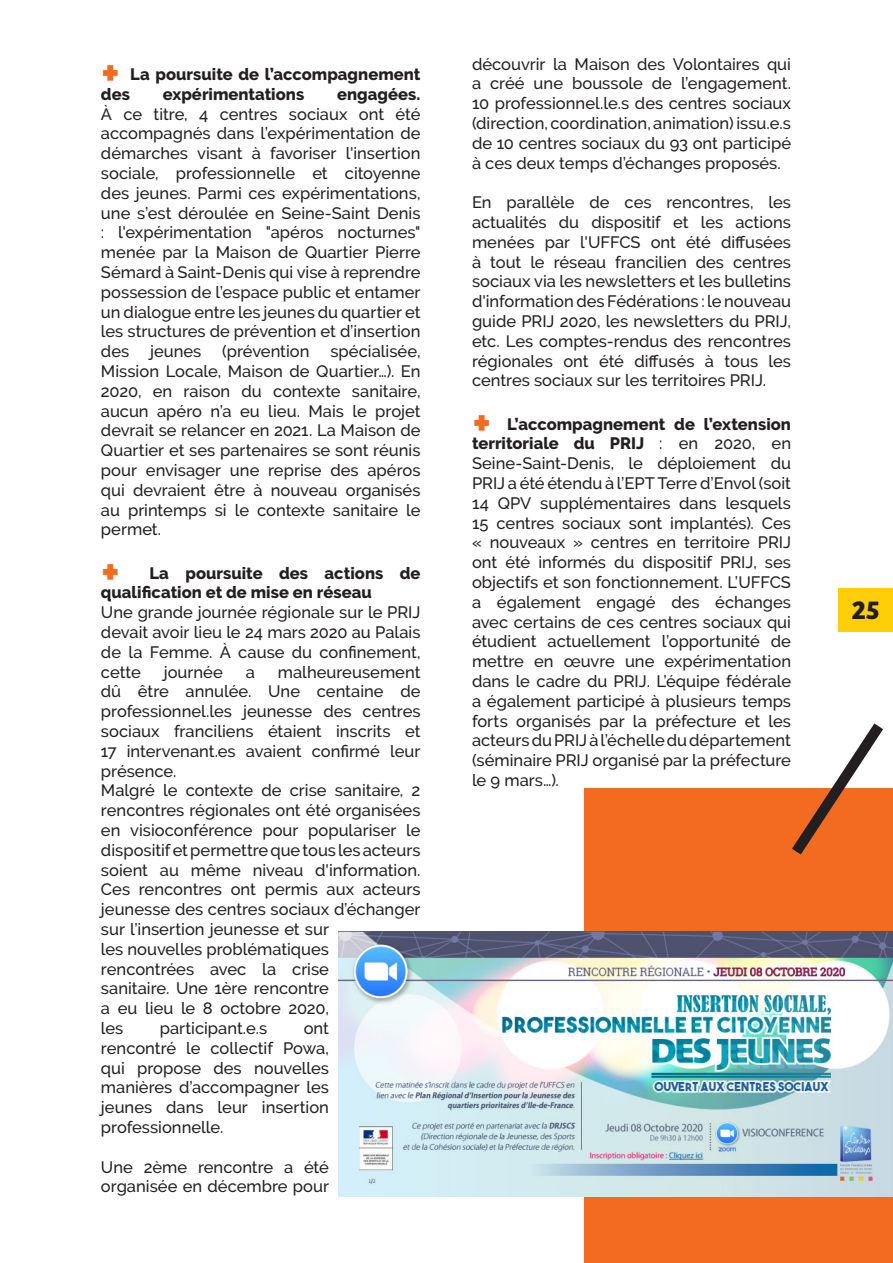
<style>
.page{position:relative;width:893px;height:1263px;background:#fff}
.page>*{position:absolute;margin:0;border:0;box-sizing:border-box;transform-origin:0 0}
.t1{font:700 27px "Bree";color:#231f20}
.Body{font:500 16.5px/19.8px "Raleway";color:#231f20;text-align:justify}
.Body-2{font:800 16.5px/19.8px "Raleway";color:#231f20}
.s1{font-family:"Bree";font-size:36px;color:#f36a21}
.s2{font-weight:800}
.s3{font-family:"Bree";font-weight:800;font-size:36px;color:#f36a21}
</style>
<div class="page">
<div style="left:839px;top:588px;width:54px;height:43px;background:#fece08"></div>
<div style="left:585px;top:789px;width:308px;height:474px;background:#f36a21"></div>
<img style="left:339px;top:931px;width:554px;height:265px">
<svg style="left:782px;top:723px;width:111px;height:132px"></svg>
<p class="Body-2" style="left:101px;top:64px;width:321px"><span class="s1">+</span> La poursuite de l’accompagnement des</p>
<p class="Body" style="left:101px;top:84px;width:321px;text-indent:236px"><span class="s2">engagées.<br></span>À ce titre, 4 centres sociaux ont été accompagnés dans l’expérimentation de démarches visant à favoriser l'insertion sociale, professionnelle et citoyenne des jeunes. Parmi ces expérimentations, une s’est déroulée en Seine-Saint Denis : l'expérimentation "apéros nocturnes" menée par la Maison de Quartier Pierre Sémard à Saint-Denis qui vise à reprendre possession de l’espace public et entamer un dialogue entre les jeunes du quartier et les structures de prévention et d’insertion des</p>
<p class="Body-2" style="left:163px;top:84px;width:143px">expérimentations</p>
<p class="Body" style="left:150px;top:341px;width:53px">jeunes</p>
<p class="Body" style="left:222px;top:341px;width:89px">(prévention</p>
<p class="Body" style="left:101px;top:341px;width:321px;text-indent:229px">spécialisée, Mission Locale, Maison de Quartier…). En 2020, en raison du contexte sanitaire, aucun apéro n’a eu lieu. Mais le projet devrait se relancer en 2021. La Maison de Quartier et ses partenaires se sont réunis pour envisager une reprise des apéros qui devraient être à nouveau organisés au printemps si le contexte sanitaire le permet.</p>
<p class="Body-2" style="left:101px;top:563px;width:321px"><span class="s1">+</span> La poursuite des actions de qualification et de mise en réseau</p>
<p class="Body" style="left:101px;top:602px;width:321px">Une grande journée régionale sur le PRIJ devait avoir lieu le 24 mars 2020 au Palais de la Femme. À cause du confinement, cette</p>
<p class="Body" style="left:101px;top:662px;width:321px;text-indent:177px">malheureusement dû être annulée. Une centaine de professionnel.les jeunesse des centres sociaux franciliens étaient inscrits et 17 intervenant.es avaient confirmé leur présence.</p>
<p class="Body" style="left:101px;top:781px;width:321px;text-align:left">Malgré le contexte de crise sanitaire, 2 rencontres régionales ont été organisées en visioconférence pour populariser le dispositif et permettre que tous les acteurs soient au même niveau d'information.<br>Ces rencontres ont permis aux acteurs jeunesse des centres sociaux d’échanger sur l’insertion jeunesse et sur<br>les nouvelles problématiques rencontrées avec la crise<br>sanitaire. Une 1ère rencontre<br>a eu lieu le 8 octobre 2020,<br>les</p>
<p class="Body" style="left:164px;top:662px;width:61px">journée</p>
<p class="Body" style="left:246px;top:662px;width:11px">a</p>
<p class="Body" style="left:160px;top:1018px;width:109px">participant.e.s</p>
<p class="Body" style="left:101px;top:1018px;width:230px;text-indent:203px">ont rencontré le collectif Powa, qui propose des nouvelles manières d’accompagner les jeunes dans leur insertion professionnelle.</p>
<p class="Body" style="left:101px;top:1157px;width:230px">Une 2ème rencontre a été organisée en décembre pour</p>
<p class="Body" style="left:472px;top:54px;width:321px">découvrir la Maison des Volontaires qui a créé une boussole de l’engagement.<br>10 professionnel.le.s des centres sociaux (direction, coordination, animation) issu.e.s de 10 centres sociaux du 93 ont participé à ces deux temps d’échanges proposés.</p>
<p class="Body" style="left:472px;top:192px;width:321px">En parallèle de ces rencontres, les actualités du dispositif et les actions menées par l'UFFCS ont été diffusées à tout le réseau francilien des centres sociaux via les newsletters et les bulletins d'information des Fédérations : le nouveau guide PRIJ 2020, les newsletters du PRIJ, etc. Les comptes-rendus des rencontres régionales ont été diffusés à tous les centres sociaux sur les territoires PRIJ.</p>
<p class="Body" style="left:472px;top:414px;width:321px"><span class="s3">+</span> <span class="s2">L’accompagnement de l’extension territoriale du PRIJ</span> : en 2020, en Seine-Saint-Denis, le déploiement du PRIJ a été étendu à l’EPT Terre d’Envol (soit 14 QPV supplémentaires dans lesquels 15 centres sociaux sont implantés). Ces « nouveaux » centres en territoire PRIJ ont été informés du dispositif PRIJ, ses objectifs et son fonctionnement. L’UFFCS a également engagé des échanges avec certains de ces centres sociaux qui étudient actuellement l’opportunité de mettre en œuvre une expérimentation dans le cadre du PRIJ. L’équipe fédérale a également participé à plusieurs temps forts organisés par la préfecture et les acteurs du PRIJ à l’échelle du département (séminaire PRIJ organisé par la préfecture le 9 mars…).</p>
<h1 class="t1" style="left:852px;top:594px;width:30px">25</h1>
</div>
